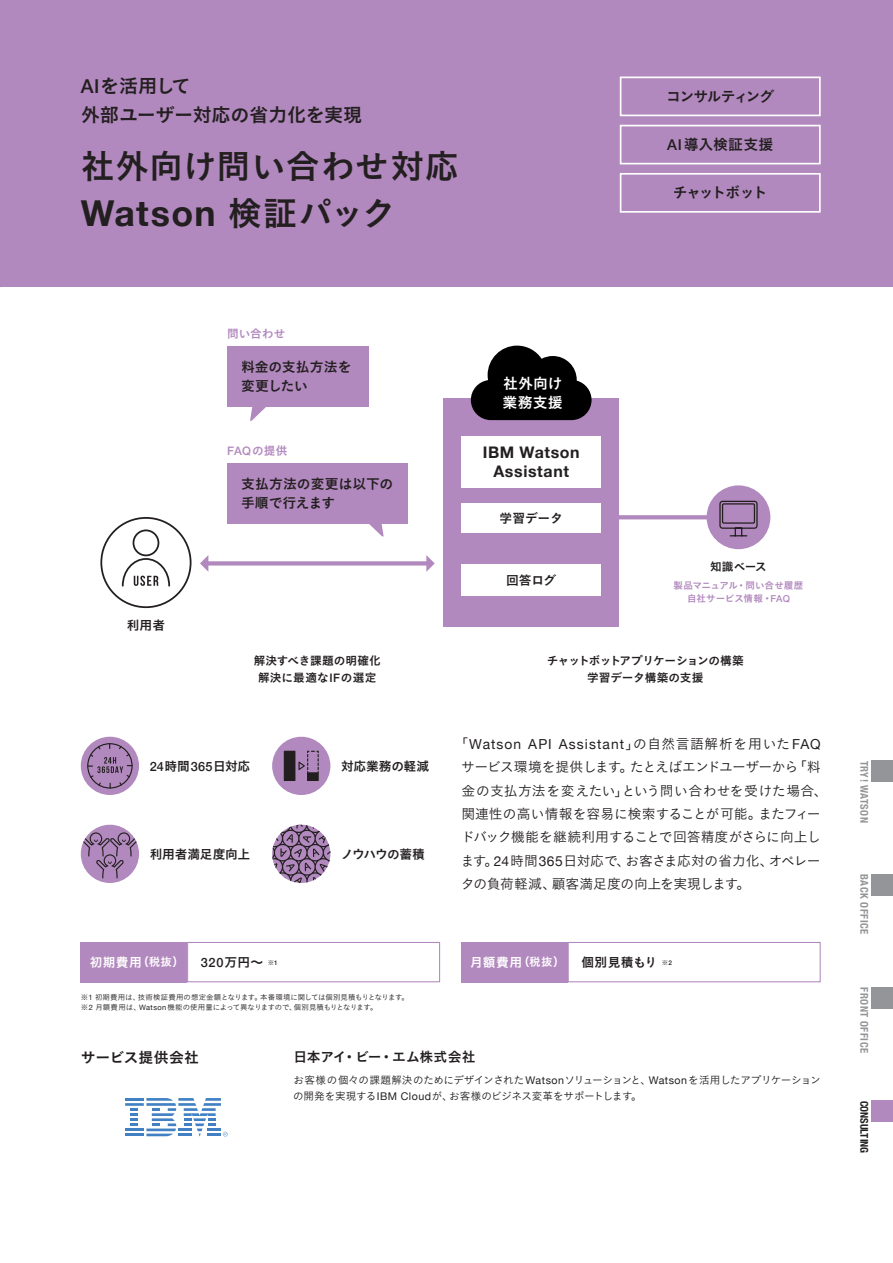
<style>
.page{position:relative;width:893px;height:1263px;background:#fff}
.page>*{position:absolute;margin:0;border:0;box-sizing:border-box;transform-origin:0 0}
.t1{font:700 35.7px "Helvetica Neue";letter-spacing:.03em;color:#231f20}
.t2{font:34.05px "Koburina Go Std W6";letter-spacing:.005em;color:#231f20}
.t3{font:19.2px/28.7px "Koburina Go Std W6";letter-spacing:-.02em;color:#231f20}
.t4{font:700 15.9px/19px "Helvetica Neue";letter-spacing:.035em;color:#231f20;text-align:center}
.t5{font:14.85px/19px "Koburina Go Std W6";letter-spacing:.01em;color:#fff}
.t6{font:14.85px "Koburina Go Std W6";letter-spacing:-.03em;color:#231f20}
.t7{font:14.85px "Koburina Go Std W6";letter-spacing:-.11em;color:#231f20}
.t8{font:14.85px "Koburina Go Std W6";letter-spacing:-.01em;color:#231f20}
.t9{font:14.85px "Koburina Go Std W6";letter-spacing:-.115em;color:#231f20}
.t10{font:13.8px/23.4px "Koburina Go Std W3";letter-spacing:-.02em;color:#231f20}
.t11{font:13.8px/19px "Koburina Go Std W6";color:#231f20}
.t12{font:13.8px "Helvetica Neue";letter-spacing:.08em;color:#231f20}
.t13{font:12.75px "Koburina Go Std W6";letter-spacing:-.015em;color:#231f20}
.t14{font:500 12.75px "Helvetica Neue";letter-spacing:.02em;color:#231f20}
.t15{font:12.75px "Koburina Go Std W6";letter-spacing:.035em;color:#fff}
.t16{font:12.75px "Koburina Go Std W6";letter-spacing:-.08em;color:#231f20}
.t17{font:11.7px/17px "Koburina Go Std W6";letter-spacing:-.015em;color:#231f20;text-align:center}
.t18{font:500 11.7px "Helvetica Neue";color:#b289be}
.t19{font:11.7px "Koburina Go Std W6";letter-spacing:-.005em;color:#b289be}
.t20{font:10.65px/15.9px "Koburina Go Std W3";letter-spacing:-.045em;color:#231f20}
.t21{font:700 condensed 10.65px "Helvetica Neue";letter-spacing:.05em;color:#939598}
.t22{font:700 condensed 10.65px "Helvetica Neue";letter-spacing:.03em;color:#939598}
.t23{font:700 condensed 10.65px "Helvetica Neue";color:#231f20}
.t24{font:9.6px/13.8px "Koburina Go Std W6";letter-spacing:-.01em;color:#b289be;text-align:center}
.t25{font:7.5px/10.6px "Koburina Go Std W3";letter-spacing:-.015em;color:#231f20}
.s1{font-family:"Helvetica Neue";font-weight:500}
.s2{font-family:"Koburina Go Std W6";font-weight:400;font-size:34.05px}
.s3{font-family:"Koburina Go Std W6";font-weight:400}
.s4{font-family:"Koburina Go Std W3"}
.s5{font-family:"Helvetica Neue"}
.s6{font-size:11.55px}
</style>
<div class="page">
<div style="left:0;top:0;width:893px;height:287px;background:#b289be"></div>
<svg style="left:619px;top:515px;width:88px;height:4px"></svg>
<div style="left:443px;top:398px;width:176px;height:228px;background:#b289be"></div>
<div style="left:462px;top:437px;width:139px;height:51px;background:#fff"></div>
<svg style="left:471px;top:346px;width:121px;height:74px"></svg>
<div style="left:462px;top:503px;width:139px;height:29px;background:#fff"></div>
<div style="left:462px;top:564px;width:139px;height:32px;background:#fff"></div>
<svg style="left:208px;top:561px;width:218px;height:4px"></svg>
<svg style="left:426px;top:555px;width:9px;height:17px"></svg>
<svg style="left:200px;top:555px;width:8px;height:16px"></svg>
<div style="left:227px;top:346px;width:142px;height:61px;background:#b289be"></div>
<svg style="left:250px;top:407px;width:16px;height:14px"></svg>
<div style="left:227px;top:463px;width:180px;height:61px;background:#b289be"></div>
<svg style="left:369px;top:524px;width:15px;height:12px"></svg>
<div style="left:707px;top:485px;width:63px;height:64px;background:#b289be;border-radius:50%"></div>
<svg style="left:719px;top:500px;width:39px;height:37px"></svg>
<div style="left:100px;top:517px;width:91px;height:91px;border:2px solid #231f20;border-radius:50%"></div>
<svg style="left:121px;top:529px;width:50px;height:58px"></svg>
<div style="left:872px;top:874px;width:21px;height:21px;background:#939598"></div>
<div style="left:872px;top:760px;width:21px;height:22px;background:#939598"></div>
<div style="left:872px;top:987px;width:21px;height:21px;background:#939598"></div>
<div style="left:872px;top:1100px;width:21px;height:22px;background:#b289be"></div>
<div style="left:620px;top:173px;width:201px;height:40px;border:2px solid #fff"></div>
<div style="left:620px;top:125px;width:201px;height:39px;border:2px solid #fff"></div>
<div style="left:620px;top:77px;width:201px;height:39px;border:2px solid #fff"></div>
<div style="left:81px;top:942px;width:106px;height:40px;background:#b289be"></div>
<div style="left:187px;top:942px;width:253px;height:40px;border:1px solid #b289be"></div>
<div style="left:568px;top:942px;width:253px;height:40px;border:1px solid #b289be"></div>
<div style="left:461px;top:942px;width:107px;height:40px;background:#b289be"></div>
<div style="left:272px;top:737px;width:58px;height:58px;background:#b289be;border-radius:50%"></div>
<svg style="left:284px;top:751px;width:35px;height:30px"></svg>
<svg style="left:272px;top:825px;width:58px;height:58px"></svg>
<div style="left:81px;top:825px;width:58px;height:58px;background:#b289be;border-radius:50%"></div>
<svg style="left:83px;top:832px;width:54px;height:46px"></svg>
<div style="left:81px;top:737px;width:58px;height:58px;background:#b289be;border-radius:50%"></div>
<svg style="left:87px;top:743px;width:46px;height:45px"></svg>
<hr style="left:125px;top:1098px;width:19px;height:3px;background:#4181c3">
<hr style="left:125px;top:1103px;width:19px;height:3px;background:#4181c3">
<svg style="left:130px;top:1108px;width:8px;height:18px"></svg>
<hr style="left:125px;top:1128px;width:19px;height:3px;background:#4181c3">
<hr style="left:125px;top:1133px;width:19px;height:3px;background:#4181c3">
<svg style="left:146px;top:1098px;width:82px;height:38px"></svg>
<h3 class="t3" style="left:81px;top:72px;width:283px"><span class="s1">AI</span>を活用して<br>外部ユーザー対応の省力化を実現</h3>
<h2 class="t2" style="left:81px;top:140px;width:379px">社外向け問い合わせ対応</h2>
<h1 class="t1" style="left:81px;top:185px;width:316px">Watson <span class="s2">検証パック</span></h1>
<p class="t7" style="left:666px;top:85px;width:110px">コンサルティング</p>
<p class="t6" style="left:667px;top:133px;width:108px"><span class="s1">AI</span>導入検証支援</p>
<p class="t9" style="left:673px;top:181px;width:96px">チャットボット</p>
<p class="t13" style="left:127px;top:615px;width:40px">利用者</p>
<p class="t19" style="left:227px;top:324px;width:60px">問い合わせ</p>
<p class="t11" style="left:241px;top:358px;width:112px">料金の支払方法を変更したい</p>
<p class="t18" style="left:227px;top:441px;width:62px">FAQ<span class="s3">の提供</span></p>
<p class="t11" style="left:241px;top:475px;width:154px">支払方法の変更は以下の手順で行えます</p>
<p class="t17" style="left:254px;top:652px;width:129px">解決すべき課題の明確化解決に最適な<span class="s1">IF</span>の選定</p>
<p class="t5" style="left:503px;top:374px;width:62px">社外向け業務支援</p>
<p class="t4" style="left:483px;top:443px;width:98px">IBM Watson<br>Assistant</p>
<p class="t13" style="left:500px;top:509px;width:65px">学習データ</p>
<p class="t13" style="left:506px;top:570px;width:52px">回答ログ</p>
<p class="t17" style="left:710px;top:559px;width:58px">知識ベース</p>
<p class="t24" style="left:674px;top:578px;width:131px">製品マニュアル・問い合せ履歴自社サービス情報・<span class="s1">FAQ</span></p>
<p class="t17" style="left:547px;top:652px;width:199px">チャットボットアプリケーションの構築学習データ構築の支援</p>
<p class="t14" style="left:150px;top:756px;width:102px">24<span class="s3">時間</span>365<span class="s3">日対応</span></p>
<p class="t13" style="left:341px;top:756px;width:90px">対応業務の軽減</p>
<p class="t13" style="left:150px;top:844px;width:102px">利用者満足度向上</p>
<p class="t16" style="left:341px;top:844px;width:85px">ノウハウの蓄積</p>
<p class="t12" style="left:454px;top:734px;width:368px"><span class="s4">「</span>Watson API Assistant<span class="s4">」の自然言語解析を用いた</span>FAQ</p>
<p class="t10" style="left:461px;top:755px;width:368px">サービス環境を提供します。たとえばエンドユーザーから「料金の支払方法を変えたい」という問い合わせを受けた場合、関連性の高い情報を容易に検索することが可能。またフィードバック機能を継続利用することで回答精度がさらに向上します。<span class="s5">24</span>時間<span class="s5">365</span>日対応で、お客さま応対の省力化、オペレータの負荷軽減、顧客満足度の向上を実現します。</p>
<p class="t15" style="left:90px;top:952px;width:96px">初期費用<span class="s6">（税抜）</span></p>
<p class="t14" style="left:201px;top:952px;width:78px">320<span class="s3">万円～</span> <sup>※</sup><sup>1</sup></p>
<p class="t15" style="left:470px;top:952px;width:96px">月額費用<span class="s6">（税抜）</span></p>
<p class="t13" style="left:581px;top:952px;width:92px">個別見積もり <sup>※</sup><sup>2</sup></p>
<p class="t25" style="left:81px;top:991px;width:330px">※<span class="s5">1</span> 初期費用は、技術検証費用の想定金額となります。本番環境に関しては個別見積もりとなります。※<span class="s5">2</span> 月額費用は、<span class="s5">Watson</span> 機能の使用量によって異なりますので、個別見積もりとなります。</p>
<p class="t8" style="left:81px;top:1045px;width:120px">サービス提供会社</p>
<p class="t11" style="left:293px;top:1047px;width:184px">日本アイ・ビー・エム株式会社</p>
<p class="t20" style="left:293px;top:1072px;width:529px">お客様の個々の課題解決のためにデザインされた<span class="s5">Watson</span>ソリューションと、<span class="s5">Watson</span>を活用したアプリケーションの開発を実現する<span class="s5">IBM Cloud</span>が、お客様のビジネス変革をサポートします。</p>
<p class="t22" style="left:873px;top:760px;width:64px;rotate:90deg">TRY! WATSON</p>
<p class="t21" style="left:873px;top:874px;width:62px;rotate:90deg">BACK OFFICE</p>
<p class="t21" style="left:873px;top:987px;width:67px;rotate:90deg">FRONT OFFICE</p>
<p class="t23" style="left:873px;top:1100px;width:54px;rotate:90deg">CONSULTING</p>
</div>
